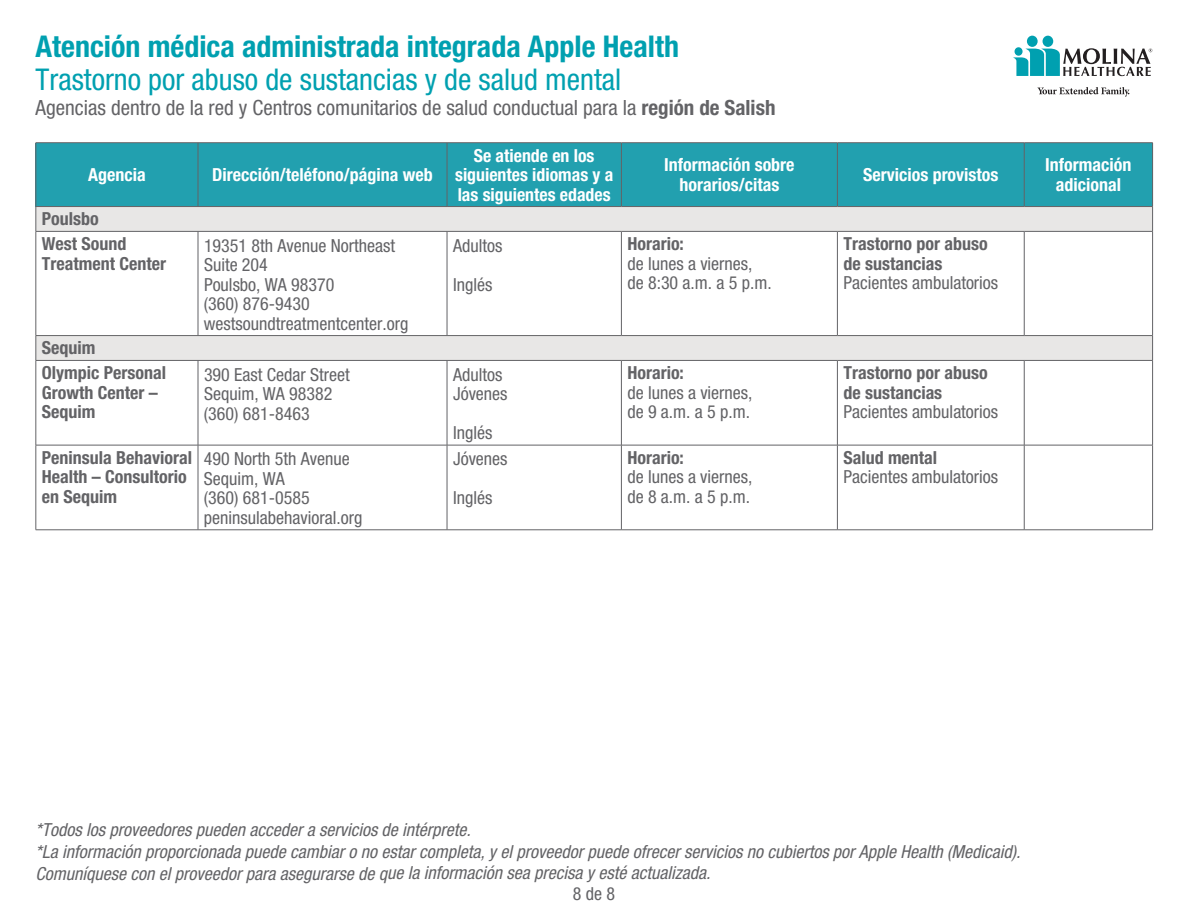
<style>
.page{position:relative;width:1188px;height:918px;background:#fff}
.page>*{position:absolute;margin:0;border:0;box-sizing:border-box;transform-origin:0 0}
.t1{font:700 condensed 30px "Helvetica Neue LT Std";color:#00a0b0}
.t2{font:condensed 30px "Helvetica Neue";color:#00a0b0}
.t3{font:condensed 21px "Helvetica Neue";color:#636366}
.t4{font:condensed 18px/19.5px "Helvetica Neue";color:#636366}
.t5{font:italic condensed 18px/21.6px "Helvetica Neue";color:#636366}
.t6{font:700 condensed 18px/19.5px "Helvetica Neue LT Std";color:#636366}
.t7{font:700 condensed 18px/19.5px "Helvetica Neue LT Std";color:#fff;text-align:center}
.s1{font-family:"Helvetica Neue LT Std";font-weight:700}
.s2{font-family:"Helvetica Neue";font-weight:400}
</style>
<div class="page">
<div style="left:36px;top:143px;width:162px;height:64px;background:#22a0af"></div>
<div style="left:198px;top:143px;width:249px;height:64px;background:#22a0af"></div>
<div style="left:447px;top:143px;width:174px;height:64px;background:#22a0af"></div>
<div style="left:621px;top:143px;width:216px;height:64px;background:#22a0af"></div>
<div style="left:837px;top:143px;width:187px;height:64px;background:#22a0af"></div>
<div style="left:1024px;top:143px;width:129px;height:64px;background:#22a0af"></div>
<div style="left:36px;top:207px;width:1117px;height:24px;background:#e8e7e6"></div>
<div style="left:36px;top:336px;width:1117px;height:24px;background:#e8e7e6"></div>
<svg style="left:1152px;top:207px;width:1px;height:24px"></svg>
<svg style="left:1152px;top:336px;width:1px;height:24px"></svg>
<svg style="left:36px;top:207px;width:1px;height:24px"></svg>
<hr style="left:36px;top:231px;width:162px;height:1px;background:#636366">
<hr style="left:198px;top:231px;width:249px;height:1px;background:#636366">
<hr style="left:447px;top:231px;width:174px;height:1px;background:#636366">
<hr style="left:621px;top:231px;width:216px;height:1px;background:#636366">
<hr style="left:837px;top:231px;width:187px;height:1px;background:#636366">
<hr style="left:1024px;top:231px;width:129px;height:1px;background:#636366">
<hr style="left:36px;top:335px;width:162px;height:1px;background:#636366">
<svg style="left:36px;top:336px;width:1px;height:24px"></svg>
<hr style="left:198px;top:335px;width:249px;height:1px;background:#636366">
<hr style="left:447px;top:335px;width:174px;height:1px;background:#636366">
<hr style="left:621px;top:335px;width:216px;height:1px;background:#636366">
<hr style="left:837px;top:335px;width:187px;height:1px;background:#636366">
<hr style="left:1024px;top:335px;width:129px;height:1px;background:#636366">
<hr style="left:36px;top:360px;width:162px;height:1px;background:#636366">
<hr style="left:198px;top:360px;width:249px;height:1px;background:#636366">
<hr style="left:447px;top:360px;width:174px;height:1px;background:#636366">
<hr style="left:621px;top:360px;width:216px;height:1px;background:#636366">
<hr style="left:837px;top:360px;width:187px;height:1px;background:#636366">
<hr style="left:1024px;top:360px;width:129px;height:1px;background:#636366">
<hr style="left:36px;top:445px;width:162px;height:1px;background:#636366">
<hr style="left:198px;top:445px;width:249px;height:1px;background:#636366">
<hr style="left:447px;top:445px;width:174px;height:1px;background:#636366">
<hr style="left:621px;top:445px;width:216px;height:1px;background:#636366">
<hr style="left:837px;top:445px;width:187px;height:1px;background:#636366">
<hr style="left:1024px;top:445px;width:129px;height:1px;background:#636366">
<hr style="left:36px;top:530px;width:162px;height:1px;background:#636366">
<hr style="left:198px;top:530px;width:249px;height:1px;background:#636366">
<hr style="left:447px;top:530px;width:174px;height:1px;background:#636366">
<hr style="left:621px;top:530px;width:216px;height:1px;background:#636366">
<hr style="left:837px;top:530px;width:187px;height:1px;background:#636366">
<hr style="left:1024px;top:530px;width:129px;height:1px;background:#636366">
<hr style="left:36px;top:142px;width:162px;height:1px;background:#636366">
<hr style="left:36px;top:143px;width:1px;height:63px;background:#636366">
<hr style="left:198px;top:142px;width:249px;height:1px;background:#636366">
<hr style="left:198px;top:143px;width:1px;height:63px;background:#636366">
<hr style="left:447px;top:142px;width:174px;height:1px;background:#636366">
<hr style="left:447px;top:143px;width:1px;height:63px;background:#636366">
<hr style="left:621px;top:142px;width:216px;height:1px;background:#636366">
<hr style="left:621px;top:143px;width:1px;height:63px;background:#636366">
<hr style="left:837px;top:142px;width:187px;height:1px;background:#636366">
<hr style="left:837px;top:143px;width:1px;height:63px;background:#636366">
<hr style="left:1024px;top:142px;width:129px;height:1px;background:#636366">
<hr style="left:1024px;top:143px;width:1px;height:63px;background:#636366">
<hr style="left:1152px;top:143px;width:1px;height:63px;background:#636366">
<hr style="left:36px;top:206px;width:162px;height:1px;background:#636366">
<hr style="left:198px;top:206px;width:249px;height:1px;background:#636366">
<hr style="left:447px;top:206px;width:174px;height:1px;background:#636366">
<hr style="left:621px;top:206px;width:216px;height:1px;background:#636366">
<hr style="left:837px;top:206px;width:187px;height:1px;background:#636366">
<hr style="left:1024px;top:206px;width:129px;height:1px;background:#636366">
<hr style="left:36px;top:232px;width:1px;height:103px;background:#636366">
<hr style="left:198px;top:232px;width:1px;height:103px;background:#636366">
<hr style="left:447px;top:232px;width:1px;height:103px;background:#636366">
<hr style="left:621px;top:232px;width:1px;height:103px;background:#636366">
<hr style="left:837px;top:232px;width:1px;height:103px;background:#636366">
<hr style="left:1024px;top:232px;width:1px;height:103px;background:#636366">
<hr style="left:1152px;top:232px;width:1px;height:103px;background:#636366">
<hr style="left:36px;top:361px;width:1px;height:84px;background:#636366">
<hr style="left:198px;top:361px;width:1px;height:84px;background:#636366">
<hr style="left:447px;top:361px;width:1px;height:84px;background:#636366">
<hr style="left:621px;top:361px;width:1px;height:84px;background:#636366">
<hr style="left:837px;top:361px;width:1px;height:84px;background:#636366">
<hr style="left:1024px;top:361px;width:1px;height:84px;background:#636366">
<hr style="left:1152px;top:361px;width:1px;height:84px;background:#636366">
<hr style="left:36px;top:445px;width:1px;height:85px;background:#636366">
<hr style="left:198px;top:445px;width:1px;height:85px;background:#636366">
<hr style="left:447px;top:445px;width:1px;height:85px;background:#636366">
<hr style="left:621px;top:445px;width:1px;height:85px;background:#636366">
<hr style="left:837px;top:445px;width:1px;height:85px;background:#636366">
<hr style="left:1024px;top:445px;width:1px;height:85px;background:#636366">
<hr style="left:1152px;top:445px;width:1px;height:85px;background:#636366">
<svg style="left:1037px;top:87px;width:92px;height:10px"></svg>
<div style="left:1043px;top:36px;width:10px;height:11px;background:#00a0b0;border-radius:50%"></div>
<div style="left:1027px;top:36px;width:11px;height:11px;background:#00a0b0;border-radius:50%"></div>
<svg style="left:1013px;top:48px;width:139px;height:28px"></svg>
<div style="left:1015px;top:47px;width:8px;height:9px;background:#00a0b0;border-radius:50%"></div>
<h1 class="t1" style="left:36px;top:28px;width:645px">Atención médica administrada integrada Apple Health</h1>
<h1 class="t2" style="left:36px;top:62px;width:587px">Trastorno por abuso de sustancias y de salud mental</h1>
<p class="t3" style="left:36px;top:96px;width:741px">Agencias dentro de la red y Centros comunitarios de salud conductual para la <span class="s1">región de Salish</span></p>
<p class="t7" style="left:88px;top:165px;width:59px">Agencia</p>
<p class="t7" style="left:212px;top:165px;width:222px">Dirección/teléfono/página web</p>
<p class="t7" style="left:455px;top:145px;width:160px">Se atiende en los siguientes idiomas y a las siguientes edades</p>
<p class="t7" style="left:664px;top:155px;width:132px">Información sobre horarios/citas</p>
<p class="t7" style="left:863px;top:165px;width:137px">Servicios provistos</p>
<p class="t7" style="left:1045px;top:155px;width:88px">Información adicional</p>
<p class="t6" style="left:42px;top:209px;width:58px">Poulsbo</p>
<p class="t6" style="left:42px;top:234px;width:126px">West Sound<br>Treatment Center</p>
<p class="t4" style="left:204px;top:235px;width:206px">19351 8th Avenue Northeast<br>Suite 204<br>Poulsbo, WA 98370<br>(360) 876-9430 westsoundtreatmentcenter.org</p>
<p class="t4" style="left:453px;top:226px;width:51px;line-height:39px">Adultos<br>Inglés</p>
<p class="t4" style="left:627px;top:234px;width:146px"><span class="s1">Horario:<br></span>de lunes a viernes, de 8:30 a.m. a 5 p.m.</p>
<p class="t6" style="left:843px;top:234px;width:156px">Trastorno por abuso de sustancias<br><span class="s2">Pacientes ambulatorios</span></p>
<p class="t6" style="left:42px;top:338px;width:55px">Sequim</p>
<p class="t6" style="left:42px;top:363px;width:126px">Olympic Personal<br>Growth Center –<br>Sequim</p>
<p class="t4" style="left:204px;top:364px;width:147px">390 East Cedar Street<br>Sequim, WA 98382 (360) 681-8463</p>
<p class="t4" style="left:453px;top:364px;width:56px">Adultos<br>Jóvenes</p>
<p class="t4" style="left:453px;top:423px;width:41px">Inglés</p>
<p class="t4" style="left:627px;top:363px;width:127px"><span class="s1">Horario:<br></span>de lunes a viernes, de 9 a.m. a 5 p.m.</p>
<p class="t6" style="left:843px;top:363px;width:156px">Trastorno por abuso de sustancias<br><span class="s2">Pacientes ambulatorios</span></p>
<p class="t6" style="left:42px;top:448px;width:152px">Peninsula Behavioral<br>Health – Consultorio en Sequim</p>
<p class="t4" style="left:204px;top:449px;width:160px">490 North 5th Avenue<br>Sequim, WA<br>(360) 681-0585 peninsulabehavioral.org</p>
<p class="t4" style="left:453px;top:439px;width:56px;line-height:39px">Jóvenes<br>Inglés</p>
<p class="t4" style="left:627px;top:448px;width:127px"><span class="s1">Horario:<br></span>de lunes a viernes, de 8 a.m. a 5 p.m.</p>
<p class="t4" style="left:843px;top:448px;width:156px"><span class="s1">Salud mental<br></span>Pacientes ambulatorios</p>
<p class="t5" style="left:36px;top:819px;width:437px">*Todos los proveedores pueden acceder a servicios de intérprete.</p>
<p class="t5" style="left:36px;top:841px;width:986px">*La información proporcionada puede cambiar o no estar completa, y el proveedor puede ofrecer servicios no cubiertos por Apple Health (Medicaid).<br>Comuníquese con el proveedor para asegurarse de que la información sea precisa y esté actualizada.</p>
<p class="t4" style="left:573px;top:883px;width:44px">8 de 8</p>
</div>
